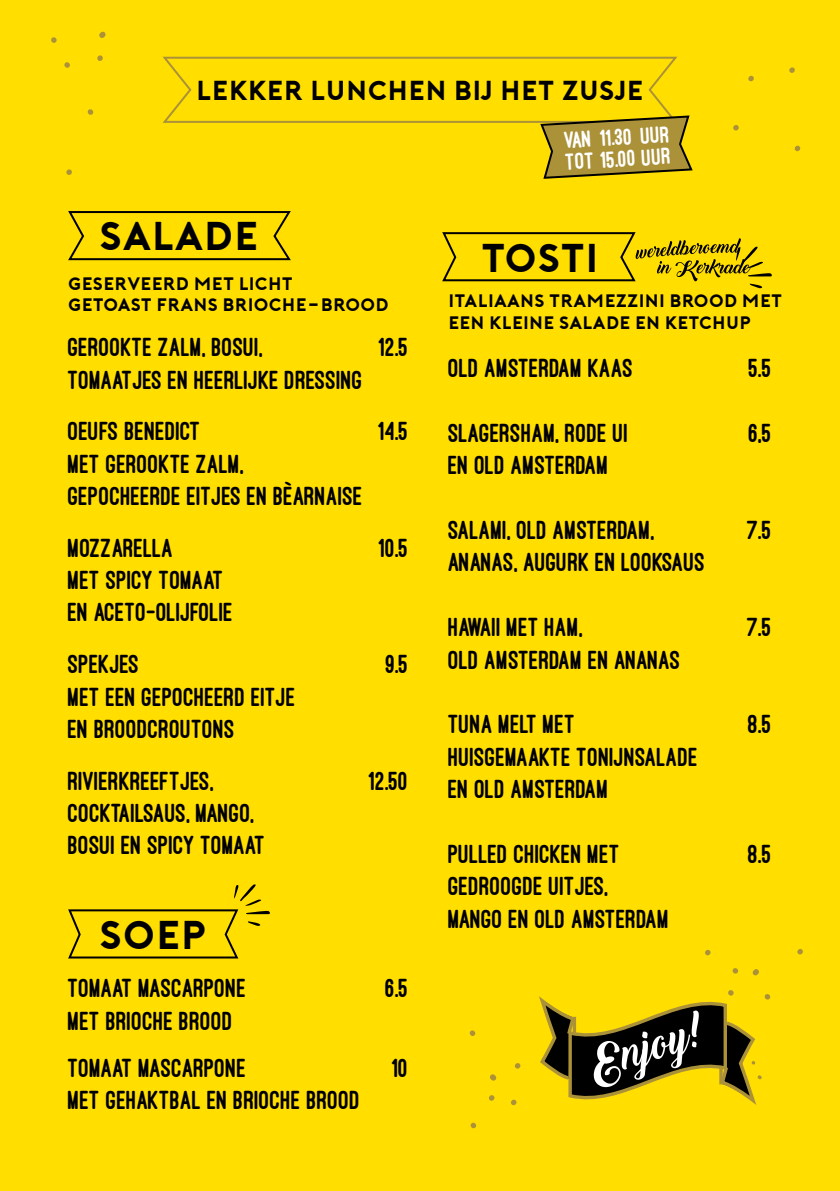
<style>
.page{position:relative;width:840px;height:1191px;background:#fff}
.page>*{position:absolute;margin:0;border:0;box-sizing:border-box;transform-origin:0 0}
.t1{font:40px "Porter Bold DEMO";color:#000}
.t2{font:27.4px "Porter Bold DEMO";color:#000}
.t3{font:800 27px/32.4px "Ostrich Sans";color:#000}
.t4{font:800 24px/22px "Ostrich Sans";color:#fff}
.t5{font:18px/21.6px "Porter Bold DEMO";color:#000}
</style>
<div class="page">
<div style="left:0;top:0;width:839px;height:1191px;background:#ffde00"></div>
<svg style="left:442px;top:232px;width:330px;height:56px"></svg>
<svg style="left:68px;top:211px;width:223px;height:50px"></svg>
<svg style="left:68px;top:884px;width:202px;height:75px"></svg>
<svg style="left:789px;top:67px;width:6px;height:6px"></svg>
<svg style="left:748px;top:75px;width:6px;height:7px"></svg>
<svg style="left:733px;top:125px;width:5px;height:6px"></svg>
<svg style="left:794px;top:145px;width:7px;height:7px"></svg>
<svg style="left:97px;top:55px;width:6px;height:6px"></svg>
<svg style="left:66px;top:169px;width:6px;height:6px"></svg>
<svg style="left:51px;top:37px;width:6px;height:6px"></svg>
<svg style="left:99px;top:32px;width:6px;height:6px"></svg>
<svg style="left:87px;top:109px;width:7px;height:6px"></svg>
<svg style="left:64px;top:62px;width:6px;height:6px"></svg>
<svg style="left:469px;top:1030px;width:6px;height:6px"></svg>
<svg style="left:470px;top:1122px;width:7px;height:7px"></svg>
<svg style="left:511px;top:1099px;width:5px;height:7px"></svg>
<svg style="left:515px;top:1063px;width:5px;height:6px"></svg>
<svg style="left:490px;top:1074px;width:6px;height:6px"></svg>
<svg style="left:489px;top:1095px;width:5px;height:6px"></svg>
<svg style="left:797px;top:949px;width:6px;height:5px"></svg>
<svg style="left:705px;top:950px;width:6px;height:6px"></svg>
<svg style="left:539px;top:990px;width:232px;height:115px"></svg>
<svg style="left:752px;top:969px;width:6px;height:6px"></svg>
<svg style="left:732px;top:968px;width:5px;height:5px"></svg>
<svg style="left:162px;top:56px;width:531px;height:123px"></svg>
<p class="t2" style="left:196px;top:76px;width:449px">LEKKER LUNCHEN BIJ HET ZUSJE</p>
<p class="t4" style="left:563px;top:129px;width:107px;rotate:-3deg">VAN 11.30 UUR<br>TOT 15.00 UUR</p>
<h1 class="t1" style="left:99px;top:215px;width:161px">SALADE</h1>
<p class="t5" style="left:68px;top:272px;width:322px">GESERVEERD MET LICHT<br>GETOAST FRANS BRIOCHE-BROOD</p>
<p class="t3" style="left:68px;top:331px;width:196px">GEROOKTE ZALM, BOSUI,</p>
<p class="t3" style="left:378px;top:331px;width:31px">12.5</p>
<p class="t3" style="left:68px;top:354px;width:296px;line-height:51.6px">TOMAATJES EN HEERLIJKE DRESSING<br>OEUFS BENEDICT</p>
<p class="t3" style="left:378px;top:415px;width:31px">14.5</p>
<p class="t3" style="left:68px;top:447px;width:296px">MET GEROOKTE ZALM,<br>GEPOCHEERDE EITJES EN BÈARNAISE</p>
<p class="t3" style="left:68px;top:531px;width:107px">MOZZARELLA</p>
<p class="t3" style="left:378px;top:531px;width:31px">10.5</p>
<p class="t3" style="left:68px;top:564px;width:167px">MET SPICY TOMAAT<br>EN ACETO-OLIJFOLIE</p>
<p class="t3" style="left:68px;top:648px;width:73px">SPEKJES</p>
<p class="t3" style="left:385px;top:648px;width:24px">9.5</p>
<p class="t3" style="left:68px;top:680px;width:229px">MET EEN GEPOCHEERD EITJE<br>EN BROODCROUTONS</p>
<p class="t3" style="left:68px;top:764px;width:147px">RIVIERKREEFTJES,</p>
<p class="t3" style="left:368px;top:764px;width:41px">12.50</p>
<p class="t3" style="left:68px;top:797px;width:199px">COCKTAILSAUS, MANGO,<br>BOSUI EN SPICY TOMAAT</p>
<h1 class="t1" style="left:99px;top:914px;width:109px">SOEP</h1>
<p class="t3" style="left:68px;top:972px;width:180px">TOMAAT MASCARPONE</p>
<p class="t3" style="left:385px;top:972px;width:25px">6.5</p>
<p class="t3" style="left:68px;top:997px;width:180px;line-height:46.8px">MET BRIOCHE BROOD<br>TOMAAT MASCARPONE</p>
<p class="t3" style="left:392px;top:1051px;width:18px">10</p>
<p class="t3" style="left:68px;top:1084px;width:294px">MET GEHAKTBAL EN BRIOCHE BROOD</p>
<h1 class="t1" style="left:480px;top:237px;width:119px">TOSTI</h1>
<p class="t5" style="left:448px;top:289px;width:335px">ITALIAANS TRAMEZZINI BROOD MET<br>EEN KLEINE SALADE EN KETCHUP</p>
<p class="t3" style="left:448px;top:352px;width:187px">OLD AMSTERDAM KAAS</p>
<p class="t3" style="left:748px;top:352px;width:24px">5.5</p>
<p class="t3" style="left:448px;top:416px;width:181px">SLAGERSHAM, RODE UI</p>
<p class="t3" style="left:748px;top:416px;width:25px">6,5</p>
<p class="t3" style="left:448px;top:449px;width:162px">EN OLD AMSTERDAM</p>
<p class="t3" style="left:448px;top:514px;width:208px">SALAMI, OLD AMSTERDAM,</p>
<p class="t3" style="left:746px;top:514px;width:26px">7.5</p>
<p class="t3" style="left:448px;top:546px;width:258px">ANANAS, AUGURK EN LOOKSAUS</p>
<p class="t3" style="left:448px;top:611px;width:136px">HAWAII MET HAM,</p>
<p class="t3" style="left:746px;top:611px;width:26px">7.5</p>
<p class="t3" style="left:448px;top:643px;width:234px">OLD AMSTERDAM EN ANANAS</p>
<p class="t3" style="left:448px;top:708px;width:129px">TUNA MELT MET</p>
<p class="t3" style="left:747px;top:708px;width:25px">8.5</p>
<p class="t3" style="left:448px;top:740px;width:251px">HUISGEMAAKTE TONIJNSALADE<br>EN OLD AMSTERDAM</p>
<p class="t3" style="left:448px;top:838px;width:173px">PULLED CHICKEN MET</p>
<p class="t3" style="left:747px;top:838px;width:25px">8.5</p>
<p class="t3" style="left:448px;top:870px;width:223px">GEDROOGDE UITJES,<br>MANGO EN OLD AMSTERDAM</p>
</div>
